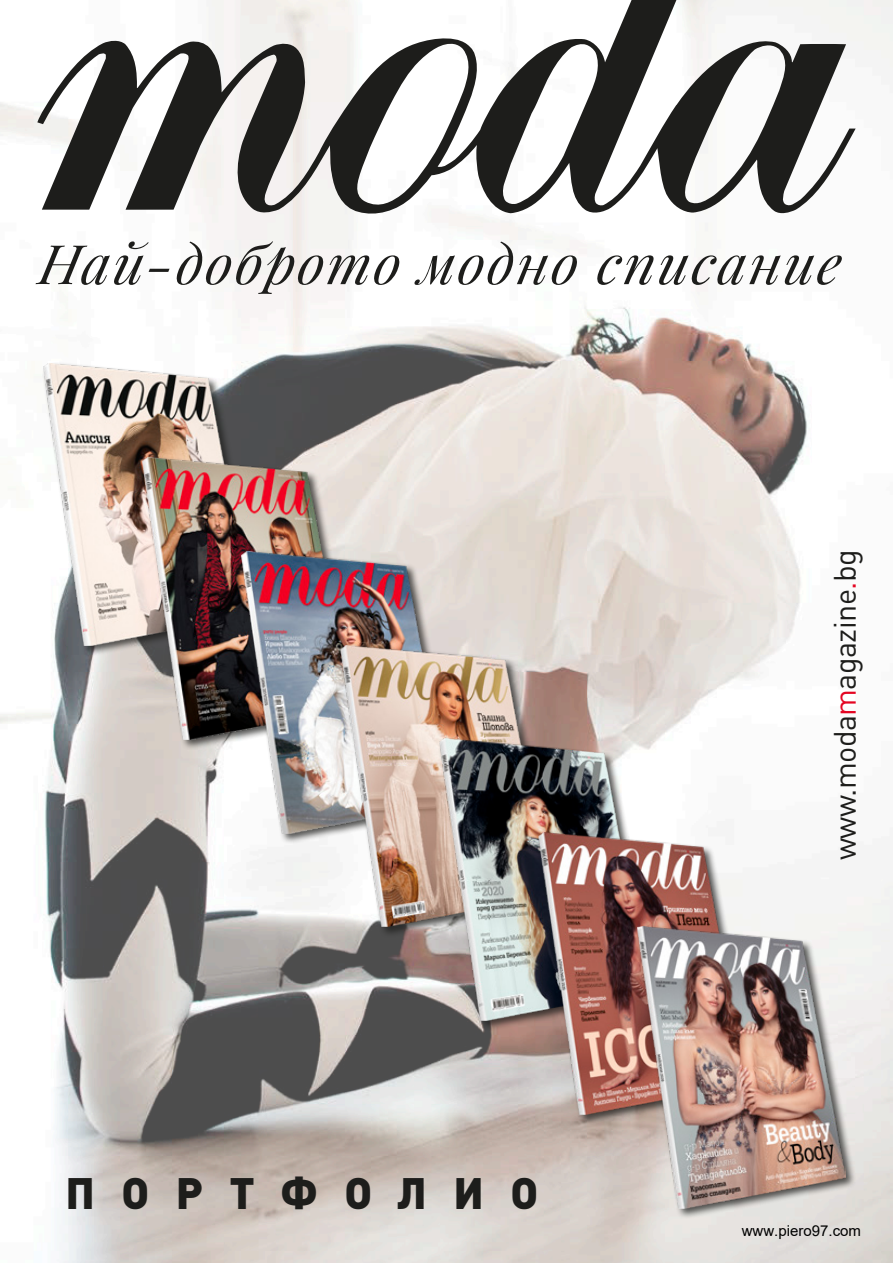
<style>
.page{position:relative;width:893px;height:1263px;background:#fff}
.page>*{position:absolute;margin:0;border:0;box-sizing:border-box;transform-origin:0 0}
.t1{font:italic 54.45px "Playfair Display";letter-spacing:.05em;color:#1d1d1b}
.t2{font:900 43.5px "DIN Pro";letter-spacing:.61em;color:#1d1d1b}
.t3{font:30.6px "DIN Pro";letter-spacing:-.02em;color:#1d1d1b}
.t4{font:15px "Arial";color:#000}
.s1{color:#e40522}
</style>
<div class="page">
<img style="left:0;top:0;width:893px;height:1263px">
<svg style="left:37px;top:0;width:819px;height:217px"></svg>
<div style="left:42px;top:362px;width:220px;height:294px;background:#1d1d1b;opacity:.75"></div>
<img style="left:44px;top:364px;width:208px;height:282px">
<div style="left:141px;top:455px;width:220px;height:295px;background:#1d1d1b;opacity:.75"></div>
<img style="left:143px;top:458px;width:208px;height:281px">
<div style="left:240px;top:549px;width:220px;height:295px;background:#1d1d1b;opacity:.75"></div>
<img style="left:242px;top:551px;width:208px;height:282px">
<div style="left:339px;top:643px;width:220px;height:294px;background:#1d1d1b;opacity:.75"></div>
<img style="left:341px;top:645px;width:208px;height:282px">
<div style="left:438px;top:737px;width:220px;height:294px;background:#1d1d1b;opacity:.75"></div>
<img style="left:440px;top:739px;width:208px;height:282px">
<div style="left:537px;top:830px;width:220px;height:295px;background:#1d1d1b;opacity:.75"></div>
<img style="left:539px;top:833px;width:208px;height:281px">
<div style="left:636px;top:924px;width:220px;height:294px;background:#1d1d1b;opacity:.75"></div>
<img style="left:638px;top:926px;width:208px;height:282px">
<p class="t1" style="left:37px;top:227px;width:813px">Най-доброто модно списание</p>
<p class="t2" style="left:65px;top:1156px;width:474px">ПОРТФОЛИО</p>
<p class="t3" style="left:820px;top:860px;width:312px;rotate:-90deg">www.moda<span class="s1">m</span>agazine<span class="s1">.</span>bg</p>
<p class="t4" style="left:742px;top:1221px;width:121px">www.piero97.com</p>
</div>
